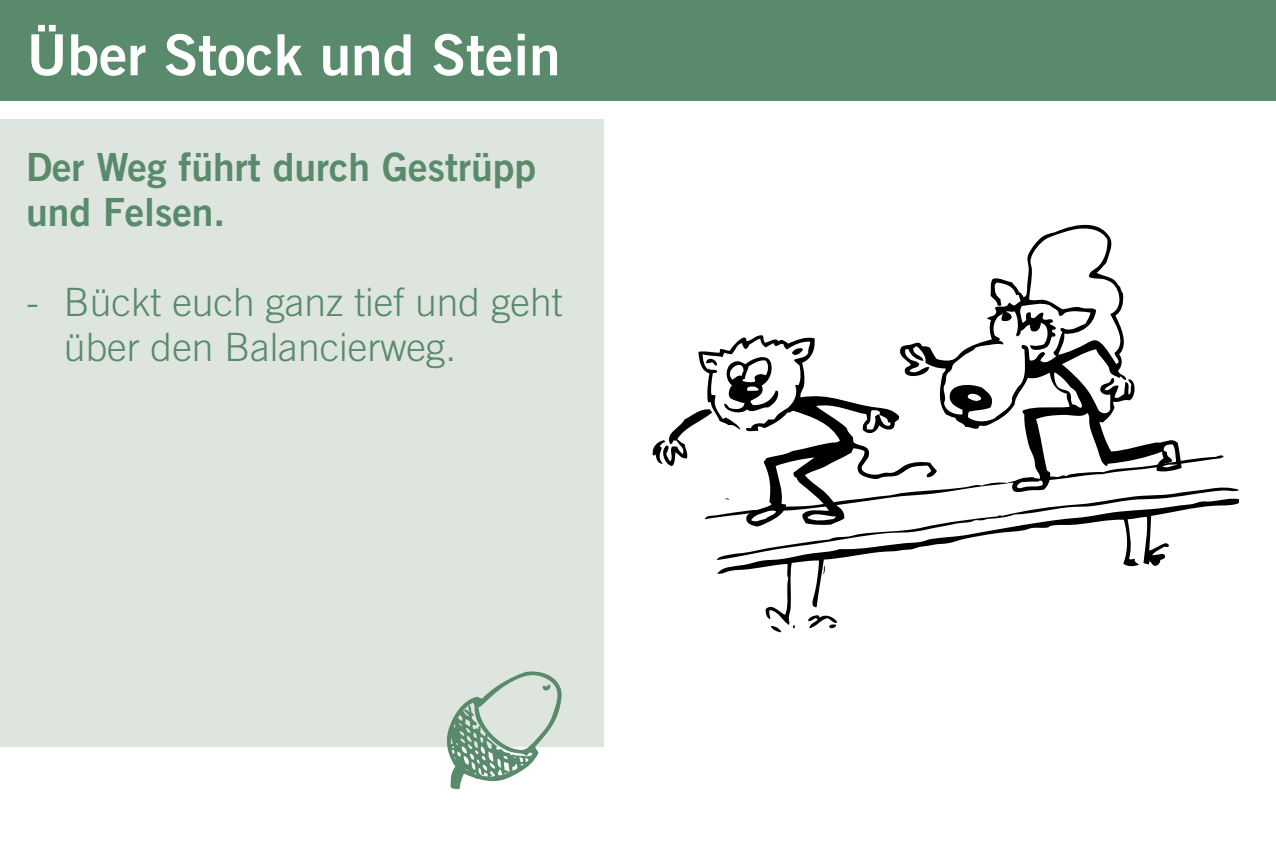
<style>
.page{position:relative;width:1276px;height:851px;background:#fff}
.page>*{position:absolute;margin:0;border:0;box-sizing:border-box;transform-origin:0 0}
.t1{font:56.7px "Trade Gothic LT Com Bd 2";color:#fff}
.t2{font:300 39px/45px "Trade Gothic LT Com";color:#588a6b}
.t3{font:39px/45px "Trade Gothic LT Com Bd 2";color:#588a6b}
</style>
<div class="page">
<div style="left:0;top:119px;width:604px;height:627px;background:#dee5de"></div>
<div style="left:0;top:0;width:1276px;height:101px;background:#588a6b"></div>
<svg style="left:809px;top:624px;width:28px;height:5px"></svg>
<svg style="left:771px;top:625px;width:10px;height:7px"></svg>
<svg style="left:970px;top:224px;width:154px;height:123px"></svg>
<svg style="left:765px;top:574px;width:73px;height:50px"></svg>
<svg style="left:652px;top:347px;width:587px;height:227px"></svg>
<svg style="left:698px;top:335px;width:239px;height:191px"></svg>
<svg style="left:444px;top:671px;width:119px;height:118px"></svg>
<h1 class="t1" style="left:27px;top:20px;width:535px">Über Stock und Stein</h1>
<p class="t3" style="left:26px;top:144px;width:511px">Der Weg führt durch Gestrüpp und Felsen.</p>
<p class="t2" style="left:64px;top:279px;width:500px;text-indent:-38px">- Bückt euch ganz tief und geht über den Balancierweg.</p>
</div>
